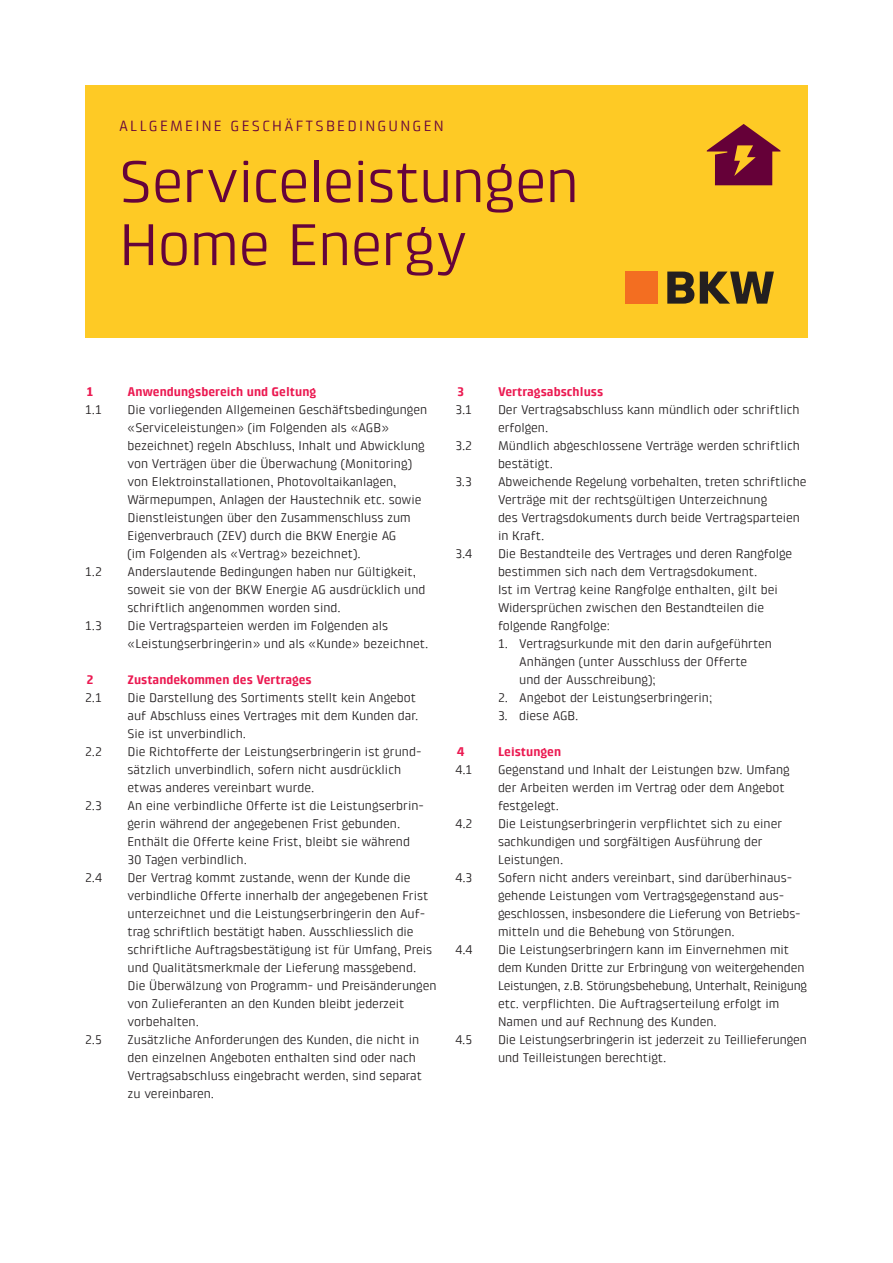
<style>
.page{position:relative;width:893px;height:1263px;background:#fff}
.page>*{position:absolute;margin:0;border:0;box-sizing:border-box;transform-origin:0 0}
.t1{font:60px/63px "Klint Pro";letter-spacing:-.015em;color:#65033b}
.t2{font:15px "Klint Pro";letter-spacing:.15em;color:#65033b}
.t3{font:12.75px/18px "Klint Pro";color:#231f20}
.t4{font:700 12.75px "Klint Pro";color:#eb1951}
</style>
<div class="page">
<div style="left:85px;top:85px;width:723px;height:253px;background:#feca25"></div>
<div style="left:625px;top:272px;width:32px;height:32px;background:#f36e21"></div>
<svg style="left:667px;top:272px;width:27px;height:32px"></svg>
<svg style="left:700px;top:272px;width:74px;height:32px"></svg>
<svg style="left:707px;top:124px;width:73px;height:61px"></svg>
<p class="t2" style="left:119px;top:117px;width:326px">ALLGEMEINE GESCHÄFTSBEDINGUNGEN</p>
<h1 class="t1" style="left:119px;top:150px;width:462px">Serviceleistungen<br>Home Energy</h1>
<p class="t4" style="left:87px;top:384px;width:9px">1</p>
<p class="t4" style="left:128px;top:384px;width:190px">Anwendungsbereich und Geltung</p>
<p class="t3" style="left:85px;top:401px;width:19px">1.1</p>
<p class="t3" style="left:128px;top:401px;width:301px">Die vorliegenden Allgemeinen Geschäftsbedingungen «Serviceleistungen» (im Folgenden als «AGB» bezeichnet) regeln Abschluss, Inhalt und Abwicklung von Verträgen über die Überwachung (Monitoring) von Elektroinstallationen, Photovoltaikanlagen, Wärmepumpen, Anlagen der Haustechnik etc. sowie Dienstleistungen über den Zusammenschluss zum Eigenverbrauch (ZEV) durch die BKW Energie AG<br>(im Folgenden als «Vertrag» bezeichnet).</p>
<p class="t3" style="left:85px;top:563px;width:19px">1.2</p>
<p class="t3" style="left:128px;top:563px;width:299px">Anderslautende Bedingungen haben nur Gültigkeit, soweit sie von der BKW Energie AG ausdrücklich und schriftlich angenommen worden sind.</p>
<p class="t3" style="left:85px;top:617px;width:19px">1.3</p>
<p class="t3" style="left:128px;top:617px;width:302px">Die Vertragsparteien werden im Folgenden als «Leistungserbringerin» und als «Kunde» bezeichnet.</p>
<p class="t4" style="left:87px;top:672px;width:9px">2</p>
<p class="t4" style="left:128px;top:672px;width:186px">Zustandekommen des Vertrages</p>
<p class="t3" style="left:85px;top:689px;width:19px">2.1</p>
<p class="t3" style="left:128px;top:689px;width:292px">Die Darstellung des Sortiments stellt kein Angebot auf Abschluss eines Vertrages mit dem Kunden dar.<br>Sie ist unverbindlich.</p>
<p class="t3" style="left:85px;top:743px;width:19px">2.2</p>
<p class="t3" style="left:128px;top:743px;width:295px">Die Richtofferte der Leistungserbringerin ist grund&shy;sätzlich unverbindlich, sofern nicht ausdrücklich etwas anderes vereinbart wurde.</p>
<p class="t3" style="left:85px;top:797px;width:19px">2.3</p>
<p class="t3" style="left:128px;top:797px;width:298px">An eine verbindliche Offerte ist die Leistungserbrin&shy;gerin während der angegebenen Frist gebunden.<br>Enthält die Offerte keine Frist, bleibt sie während 30 Tagen verbindlich.</p>
<p class="t3" style="left:85px;top:869px;width:19px">2.4</p>
<p class="t3" style="left:128px;top:869px;width:311px">Der Vertrag kommt zustande, wenn der Kunde die verbindliche Offerte innerhalb der angegebenen Frist unterzeichnet und die Leistungserbringerin den Auf&shy;trag schriftlich bestätigt haben. Ausschliesslich die schriftliche Auftragsbestätigung ist für Umfang, Preis und Qualitätsmerkmale der Lieferung massgebend.<br>Die Überwälzung von Programm- und Preisänderungen von Zulieferanten an den Kunden bleibt jederzeit vorbehalten.</p>
<p class="t3" style="left:85px;top:1031px;width:19px">2.5</p>
<p class="t3" style="left:128px;top:1031px;width:296px">Zusätzliche Anforderungen des Kunden, die nicht in den einzelnen Angeboten enthalten sind oder nach Vertragsabschluss eingebracht werden, sind separat zu vereinbaren.</p>
<p class="t4" style="left:457px;top:385px;width:9px">3</p>
<p class="t4" style="left:498px;top:385px;width:107px">Vertragsabschluss</p>
<p class="t3" style="left:455px;top:401px;width:18px">3.1</p>
<p class="t3" style="left:498px;top:401px;width:303px">Der Vertragsabschluss kann mündlich oder schriftlich erfolgen.</p>
<p class="t3" style="left:455px;top:437px;width:18px">3.2</p>
<p class="t3" style="left:498px;top:437px;width:304px">Mündlich abgeschlossene Verträge werden schriftlich bestätigt.</p>
<p class="t3" style="left:455px;top:473px;width:18px">3.3</p>
<p class="t3" style="left:498px;top:473px;width:310px">Abweichende Regelung vorbehalten, treten schriftliche Verträge mit der rechtsgültigen Unterzeichnung<br>des Vertragsdokuments durch beide Vertragsparteien in Kraft.</p>
<p class="t3" style="left:455px;top:545px;width:18px">3.4</p>
<p class="t3" style="left:498px;top:545px;width:296px">Die Bestandteile des Vertrages und deren Rangfolge bestimmen sich nach dem Vertragsdokument.<br>Ist im Vertrag keine Rangfolge enthalten, gilt bei Widersprüchen zwischen den Bestandteilen die folgende Rangfolge:</p>
<p class="t3" style="left:519px;top:635px;width:254px;text-indent:-21px">1. Vertragsurkunde mit den darin aufgeführten<br>Anhängen (unter Ausschluss der Offerte<br>und der Ausschreibung);</p>
<p class="t3" style="left:498px;top:689px;width:216px">2. Angebot der Leistungserbringerin;</p>
<p class="t3" style="left:498px;top:707px;width:82px">3. diese AGB.</p>
<p class="t4" style="left:457px;top:745px;width:9px">4</p>
<p class="t4" style="left:498px;top:745px;width:65px">Leistungen</p>
<p class="t3" style="left:455px;top:761px;width:19px">4.1</p>
<p class="t3" style="left:498px;top:761px;width:293px">Gegenstand und Inhalt der Leistungen bzw. Umfang der Arbeiten werden im Vertrag oder dem Angebot festgelegt.</p>
<p class="t3" style="left:455px;top:815px;width:19px">4.2</p>
<p class="t3" style="left:498px;top:815px;width:286px">Die Leistungserbringerin verpflichtet sich zu einer sachkundigen und sorgfältigen Ausführung der<br>Leistungen.</p>
<p class="t3" style="left:455px;top:869px;width:19px">4.3</p>
<p class="t3" style="left:498px;top:869px;width:304px">Sofern nicht anders vereinbart, sind darüberhinaus&shy;gehende Leistungen vom Vertragsgegenstand aus&shy;geschlossen, insbesondere die Lieferung von Betriebs&shy;mitteln und die Behebung von Störungen.</p>
<p class="t3" style="left:455px;top:941px;width:19px">4.4</p>
<p class="t3" style="left:498px;top:941px;width:311px">Die Leistungserbringern kann im Einvernehmen mit dem Kunden Dritte zur Erbringung von weitergehenden Leistungen, z.B. Störungsbehebung, Unterhalt, Reinigung etc. verpflichten. Die Auftragserteilung erfolgt im Namen und auf Rechnung des Kunden.</p>
<p class="t3" style="left:455px;top:1031px;width:18px">4.5</p>
<p class="t3" style="left:498px;top:1031px;width:310px">Die Leistungserbringerin ist jederzeit zu Teillieferungen und Teilleistungen berechtigt.</p>
</div>
